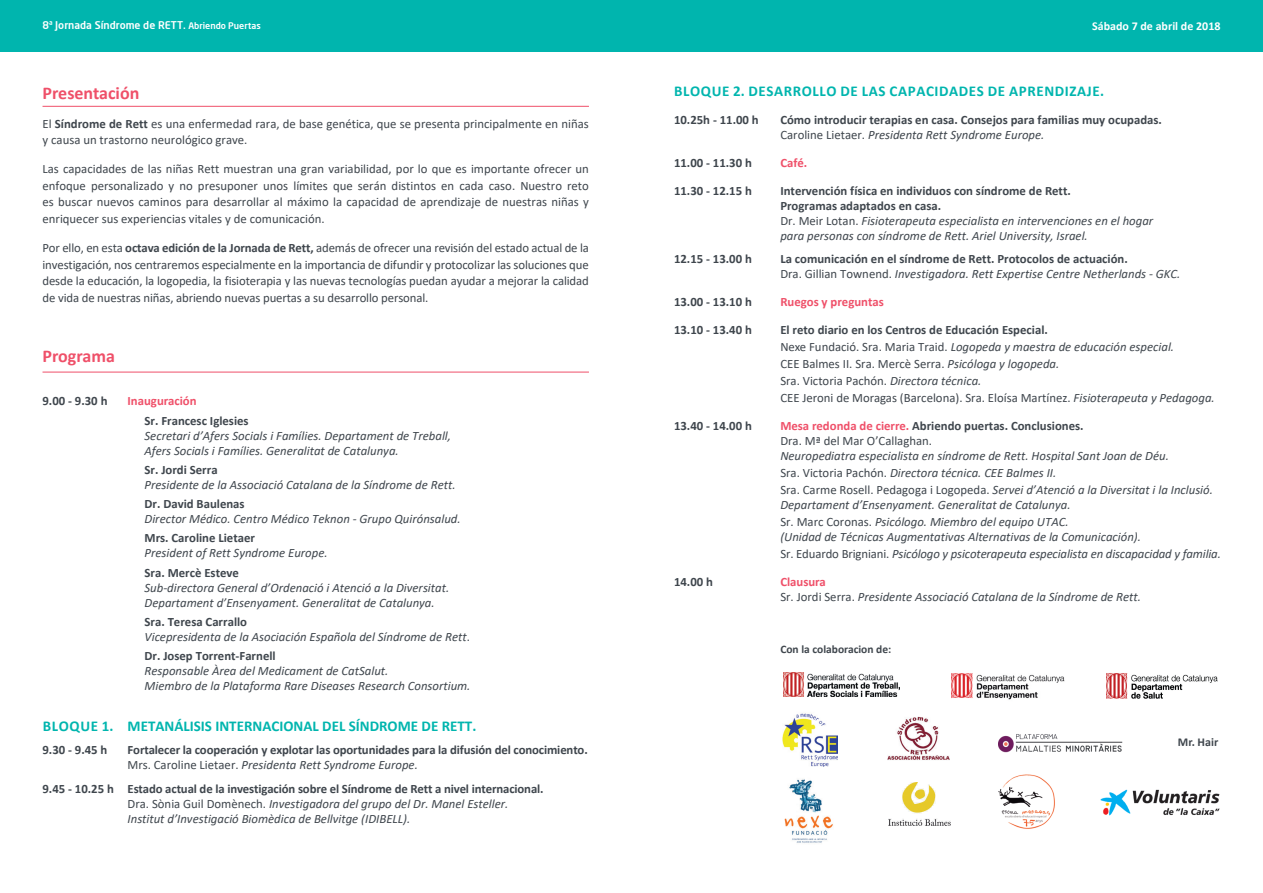
<style>
.page{position:relative;width:1263px;height:893px;background:#fff}
.page>*{position:absolute;margin:0;border:0;box-sizing:border-box;transform-origin:0 0}
.t1{font:700 18px "Calibri";color:#ef5069}
.t2{font:700 15px "Calibri";color:#00b5ae}
.t3{font:700 15px "Calibri";letter-spacing:.04em;color:#00b5ae}
.t4{font:italic 12.75px/15px "Calibri";color:#3f464d}
.t5{font:12.75px/16.5px "Calibri";color:#3f464d;text-align:justify}
.t6{font:700 12.75px/15px "Calibri";color:#3f464d}
.t7{font:700 12.75px "Calibri";color:#ef5069}
.t8{font:700 12px "Calibri";color:#fff}
.t9{font:700 12px "Calibri";color:#3f464d}
.t10{font:700 11.55px "Calibri";color:#3f464d}
.t11{font:500 10.5px "Neo Sans";color:#fff}
.s1{font-size:9px}
.s2{font-weight:700}
.s3{font-style:normal}
.s4{font-style:italic}
.s5{color:#ef5069}
</style>
<div class="page">
<div style="left:0;top:0;width:1263px;height:51px;background:#00b5ae"></div>
<hr style="left:43px;top:106px;width:546px;height:1px;background:#ef5069">
<hr style="left:43px;top:372px;width:546px;height:1px;background:#ef5069">
<img style="left:784px;top:779px;width:49px;height:64px">
<img style="left:1106px;top:673px;width:112px;height:25px">
<img style="left:783px;top:673px;width:117px;height:24px">
<img style="left:887px;top:716px;width:63px;height:44px">
<img style="left:998px;top:734px;width:125px;height:19px">
<img style="left:951px;top:673px;width:114px;height:27px">
<img style="left:888px;top:783px;width:62px;height:43px">
<img style="left:998px;top:774px;width:57px;height:55px">
<img style="left:782px;top:713px;width:55px;height:54px">
<img style="left:1100px;top:789px;width:119px;height:27px">
<p class="t11" style="left:43px;top:19px;width:220px">8ª Jornada Síndrome de RETT. <span class="s1">Abriendo Puertas</span></p>
<p class="t8" style="left:1092px;top:18px;width:130px">Sábado 7 de abril de 2018</p>
<p class="t1" style="left:43px;top:80px;width:98px">Presentación</p>
<p class="t5" style="left:43px;top:115px;width:548px">El <span class="s2">Síndrome de Rett</span> es una enfermedad rara, de base genética, que se presenta principalmente en niñas y causa un trastorno neurológico grave.</p>
<p class="t5" style="left:43px;top:161px;width:548px">Las capacidades de las niñas Rett muestran una gran variabilidad, por lo que es importante ofrecer un enfoque personalizado y no presuponer unos límites que serán distintos en cada caso. Nuestro reto es buscar nuevos caminos para desarrollar al máximo la capacidad de aprendizaje de nuestras niñas y enriquecer sus experiencias vitales y de comunicación.</p>
<p class="t5" style="left:43px;top:239px;width:548px">Por ello, en esta <span class="s2">octava edición de la Jornada de Rett,</span> además de ofrecer una revisión del estado actual de la investigación, nos centraremos especialmente en la importancia de difundir y protocolizar las soluciones que desde la educación, la logopedia, la fisioterapia y las nuevas tecnologías puedan ayudar a mejorar la calidad de vida de nuestras niñas, abriendo nuevas puertas a su desarrollo personal.</p>
<p class="t1" style="left:43px;top:343px;width:74px">Programa</p>
<p class="t6" style="left:43px;top:393px;width:66px">9.00 - 9.30 h</p>
<p class="t7" style="left:128px;top:392px;width:70px">Inauguración</p>
<p class="t6" style="left:145px;top:413px;width:106px">Sr. Francesc Iglesies</p>
<p class="t4" style="left:145px;top:427px;width:308px">Secretari d’Afers Socials i Famílies. Departament de Treball,<br>Afers Socials i Famílies. Generalitat de Catalunya.</p>
<p class="t6" style="left:145px;top:462px;width:75px">Sr. Jordi Serra</p>
<p class="t4" style="left:145px;top:476px;width:312px">Presidente de la Associació Catalana de la Síndrome de Rett.</p>
<p class="t6" style="left:145px;top:496px;width:102px">Dr. David Baulenas</p>
<p class="t4" style="left:145px;top:511px;width:318px">Director Médico. Centro Médico Teknon - Grupo Quirónsalud.</p>
<p class="t6" style="left:145px;top:530px;width:112px">Mrs. Caroline Lietaer</p>
<p class="t4" style="left:145px;top:545px;width:185px">President of Rett Syndrome Europe.</p>
<p class="t6" style="left:145px;top:565px;width:96px">Sra. Mercè Esteve</p>
<p class="t4" style="left:145px;top:579px;width:306px">Sub-directora General d’Ordenació i Atenció a la Diversitat.<br>Departament d’Ensenyament. Generalitat de Catalunya.</p>
<p class="t6" style="left:145px;top:614px;width:104px">Sra. Teresa Carrallo</p>
<p class="t4" style="left:145px;top:628px;width:327px">Vicepresidenta de la Asociación Española del Síndrome de Rett<span class="s3">.</span></p>
<p class="t6" style="left:145px;top:648px;width:133px">Dr. Josep Torrent-Farnell</p>
<p class="t4" style="left:145px;top:663px;width:245px">Responsable Àrea del Medicament de CatSalut.</p>
<p class="t4" style="left:145px;top:678px;width:327px">Miembro de la Plataforma Rare Diseases Research Consortium.</p>
<p class="t2" style="left:43px;top:715px;width:435px">BLOQUE 1. METANÁLISIS INTERNACIONAL DEL SÍNDROME DE RETT.</p>
<p class="t6" style="left:43px;top:742px;width:66px">9.30 - 9.45 h</p>
<p class="t6" style="left:128px;top:742px;width:462px">Fortalecer la cooperación y explotar las oportunidades para la difusión del conocimiento.</p>
<p class="t4" style="left:128px;top:757px;width:292px"><span class="s3">Mrs. Caroline Lietaer.</span> Presidenta Rett Syndrome Europe.</p>
<p class="t6" style="left:43px;top:781px;width:503px">9.45 - 10.25 h Estado actual de la investigación sobre el Síndrome de Rett a nivel internacional.</p>
<p class="t4" style="left:128px;top:795px;width:382px"><span class="s3">Dra. Sònia Guil Domènech.</span> Investigadora del grupo del Dr. Manel Esteller.</p>
<p class="t4" style="left:128px;top:810px;width:284px">Institut d’Investigació Biomèdica de Bellvitge (IDIBELL).</p>
<p class="t3" style="left:674px;top:81px;width:431px">BLOQUE 2. DESARROLLO DE LAS CAPACIDADES DE APRENDIZAJE.</p>
<p class="t6" style="left:674px;top:112px;width:86px">10.25h - 11.00 h</p>
<p class="t6" style="left:780px;top:112px;width:383px">Cómo introducir terapias en casa. Consejos para familias muy ocupadas.</p>
<p class="t4" style="left:780px;top:127px;width:266px"><span class="s3">Caroline Lietaer.</span> Presidenta Rett Syndrome Europe.</p>
<p class="t6" style="left:674px;top:155px;width:79px">11.00 - 11.30 h</p>
<p class="t7" style="left:780px;top:154px;width:28px">Café.</p>
<p class="t6" style="left:674px;top:183px;width:79px">11.30 - 12.15 h</p>
<p class="t6" style="left:780px;top:183px;width:292px">Intervención física en individuos con síndrome de Rett.<br>Programas adaptados en casa.</p>
<p class="t4" style="left:780px;top:212px;width:374px"><span class="s3">Dr. Meir Lotan.</span> Fisioterapeuta especialista en intervenciones en el hogar para personas con síndrome de Rett. Ariel University, Israel.</p>
<p class="t6" style="left:674px;top:251px;width:79px">12.15 - 13.00 h</p>
<p class="t6" style="left:780px;top:251px;width:349px">La comunicación en el síndrome de Rett. Protocolos de actuación.</p>
<p class="t4" style="left:780px;top:266px;width:402px"><span class="s3">Dra. Gillian Townend.</span> Investigadora. Rett Expertise Centre Netherlands - GKC.</p>
<p class="t6" style="left:674px;top:294px;width:79px">13.00 - 13.10 h</p>
<p class="t7" style="left:780px;top:293px;width:105px">Ruegos y preguntas</p>
<p class="t6" style="left:674px;top:322px;width:79px">13.10 - 13.40 h</p>
<p class="t6" style="left:780px;top:322px;width:269px">El reto diario en los Centros de Educación Especial.</p>
<p class="t4" style="left:780px;top:338px;width:395px"><span class="s3">Nexe Fundació. Sra. Maria Traid.</span> Logopeda y maestra de educación especial.</p>
<p class="t5" style="left:780px;top:355px;width:281px">CEE Balmes II. Sra. Mercè Serra. <span class="s4">Psicóloga y logopeda.</span></p>
<p class="t5" style="left:780px;top:372px;width:203px">Sra. Victoria Pachón. <span class="s4">Directora técnica.</span></p>
<p class="t5" style="left:780px;top:389px;width:436px">CEE Jeroni de Moragas (Barcelona). Sra. Eloísa Martínez. <span class="s4">Fisioterapeuta y Pedagoga.</span></p>
<p class="t6" style="left:674px;top:418px;width:79px">13.40 - 14.00 h</p>
<p class="t6" style="left:780px;top:418px;width:305px"><span class="s5">Mesa redonda de cierre.</span> Abriendo puertas. Conclusiones.</p>
<p class="t5" style="left:780px;top:432px;width:153px">Dra. Mª del Mar O’Callaghan.</p>
<p class="t4" style="left:780px;top:448px;width:390px">Neuropediatra especialista en síndrome de Rett. Hospital Sant Joan de Déu.</p>
<p class="t4" style="left:780px;top:465px;width:278px"><span class="s3">Sra. Victoria Pachón.</span> Directora técnica. CEE Balmes II.</p>
<p class="t4" style="left:780px;top:482px;width:434px"><span class="s3">Sra. Carme Rosell. Pedagoga i Logopeda.</span> Servei d’Atenció a la Diversitat i la Inclusió.</p>
<p class="t4" style="left:780px;top:497px;width:292px">Departament d’Ensenyament. Generalitat de Catalunya.</p>
<p class="t4" style="left:780px;top:514px;width:362px"><span class="s3">Sr. Marc Coronas.</span> Psicólogo. Miembro del equipo UTAC.<br>(Unidad de Técnicas Augmentativas Alternativas de la Comunicación).</p>
<p class="t4" style="left:780px;top:546px;width:442px"><span class="s3">Sr. Eduardo Brigniani.</span> Psicólogo y psicoterapeuta especialista en discapacidad y familia.</p>
<p class="t6" style="left:674px;top:574px;width:40px">14.00 h</p>
<p class="t7" style="left:780px;top:573px;width:47px">Clausura</p>
<p class="t4" style="left:780px;top:589px;width:362px"><span class="s3">Sr. Jordi Serra.</span> Presidente Associació Catalana de la Síndrome de Rett.</p>
<p class="t10" style="left:780px;top:641px;width:112px">Con la colaboracion de:</p>
<p class="t9" style="left:1178px;top:734px;width:42px">Mr. Hair</p>
</div>
